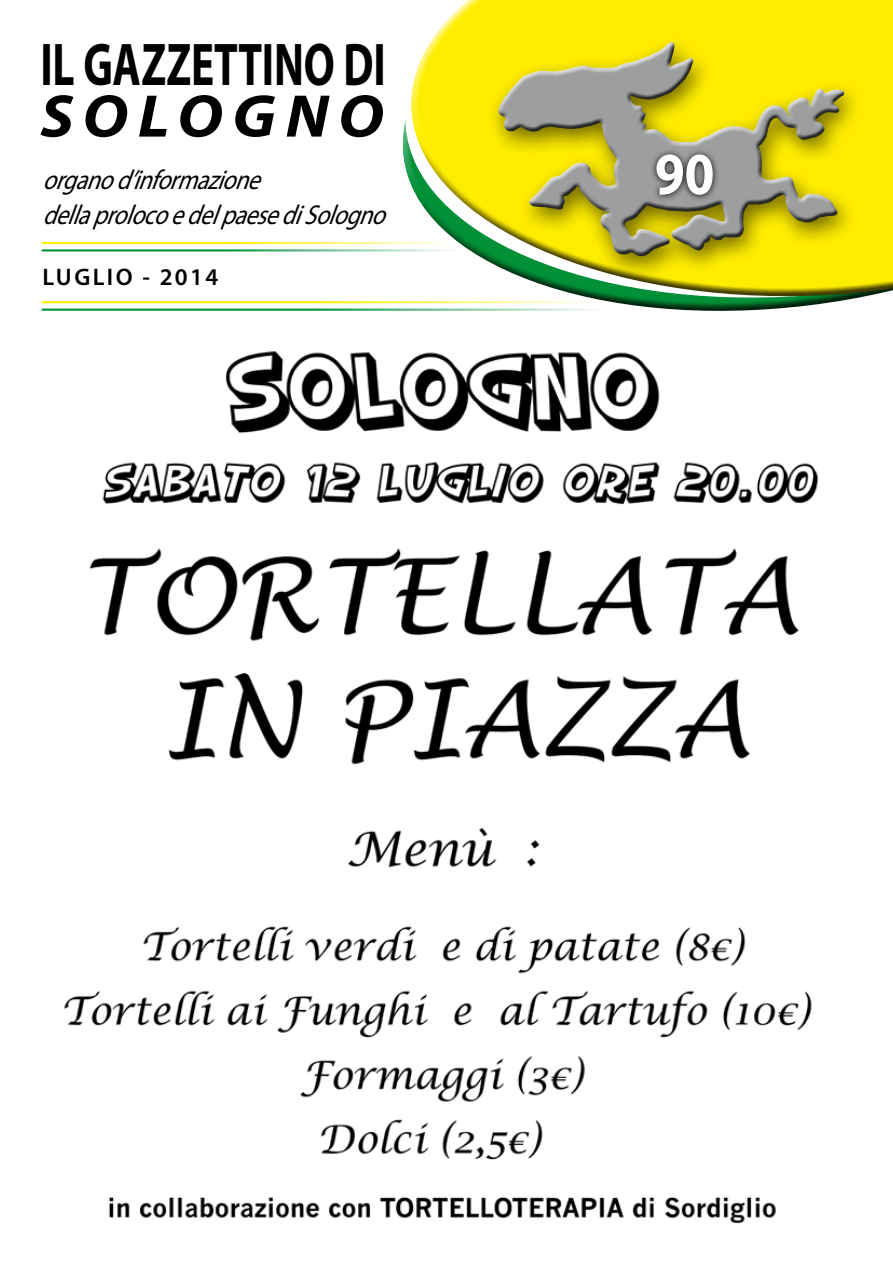
<style>
.page{position:relative;width:893px;height:1263px;background:#fff}
.page>*{position:absolute;margin:0;border:0;box-sizing:border-box;transform-origin:0 0}
.t1{font:700 60.6px "Myriad Pro";letter-spacing:-.005em;color:#000;scale:.71 1}
.t2{font:italic 700 60.6px "Myriad Pro";letter-spacing:.145em;color:#000;scale:1.07 1}
.t3{font:700 60px "Myriad Pro";color:#fff;scale:.9 1}
.t4{font:italic 27.45px/34.7px "Myriad Pro";color:#000;scale:.87 1}
.t5{font:600 24px "Myriad Pro";letter-spacing:.1em;color:#000}
</style>
<div class="page">
<svg style="left:398px;top:119px;width:413px;height:192px"></svg>
<svg style="left:406px;top:0;width:487px;height:162px;fill:#ffed00"></svg>
<svg style="left:413px;top:7px;width:480px;height:298px;fill:#ffed00"></svg>
<hr style="left:43px;top:301px;width:668px;height:2px;background:#ffed00">
<hr style="left:43px;top:309px;width:668px;height:2px;background:#009037">
<hr style="left:43px;top:242px;width:447px;height:2px;background:#ffed00">
<hr style="left:43px;top:249px;width:447px;height:2px;background:#009037">
<div style="left:483px;top:31px;width:379px;height:249px;background:#000;opacity:.55"></div>
<div style="left:495px;top:41px;width:352px;height:219px;background:#000;opacity:.75"></div>
<div style="left:649px;top:148px;width:71px;height:54px;background:#000;opacity:.9"></div>
<img style="left:102px;top:351px;width:717px;height:154px">
<img style="left:64px;top:548px;width:748px;height:676px">
<h1 class="t1" style="left:40px;top:25px;width:488px">IL GAZZETTINO DI</h1>
<h1 class="t2" style="left:40px;top:77px;width:323px">SOLOGNO</h1>
<p class="t4" style="left:43px;top:162px;width:408px">organod’informazione dellaprolocoedelpaesediSologno</p>
<p class="t5" style="left:43px;top:262px;width:177px">LUGLIO - 2014</p>
<h2 class="t3" style="left:655px;top:135px;width:68px">90</h2>
</div>
